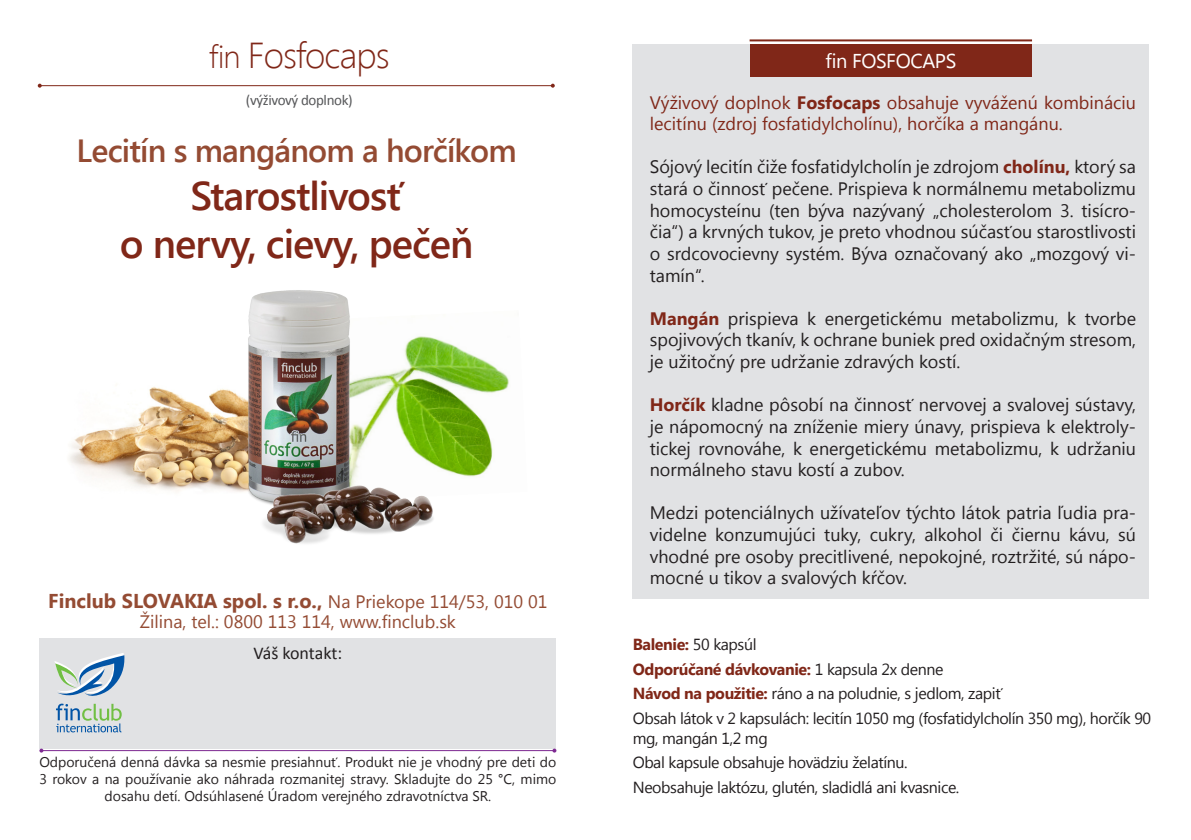
<style>
.page{position:relative;width:1191px;height:840px;background:#fff}
.page>*{position:absolute;margin:0;border:0;box-sizing:border-box;transform-origin:0 0}
.t1{font:600 40px "Segoe UI";letter-spacing:-.025em;color:#802718}
.t2{font:300 36px "Segoe UI";letter-spacing:-.025em;color:#802718}
.t3{font:600 32px "Segoe UI";letter-spacing:-.025em;color:#944b33}
.t4{font:700 20px "Segoe UI";color:#944b33}
.t5{font:20px "Segoe UI";letter-spacing:-.02em;color:#fff}
.t6{font:18px/21.6px "Segoe UI";color:#231f20;text-align:justify}
.t7{font:18px/21.6px "Segoe UI";color:#802718}
.t8{font:18px "Segoe UI";color:#944b33}
.Normální{font:18px "Calibri";letter-spacing:-.005em;color:#231f20}
.t9{font:16px/19.2px "Segoe UI";letter-spacing:-.025em;color:#231f20}
.t10{font:700 16px "Segoe UI";letter-spacing:-.025em;color:#802718}
.t11{font:15px "Calibri";letter-spacing:-.025em;color:#57585a}
.t12{font:14px/16.8px "Segoe UI";color:#231f20;text-align:center}
.s1{font-size:32px}
.s2{font-weight:400;font-size:18px}
.s3{font-weight:700}
.s4{font-weight:700;color:#802718}
.s5{font-weight:400;color:#231f20}
</style>
<div class="page">
<img style="left:366px;top:336px;width:143px;height:141px">
<img style="left:69px;top:387px;width:141px;height:105px">
<img style="left:210px;top:290px;width:156px;height:209px">
<div style="left:633px;top:44px;width:515px;height:555px;background:#e1e2e4"></div>
<div style="left:750px;top:44px;width:281px;height:33px;background:#802718"></div>
<hr style="left:749px;top:39px;width:283px;height:2px;background:#802718">
<hr style="left:40px;top:85px;width:513px;height:1px;background:#802718">
<svg style="left:38px;top:84px;width:4px;height:4px"></svg>
<svg style="left:551px;top:84px;width:4px;height:4px"></svg>
<img style="left:256px;top:437px;width:204px;height:107px">
<div style="left:40px;top:637px;width:516px;height:111px;background:#e1e2e4"></div>
<hr style="left:41px;top:749px;width:513px;height:1px;background:#7d2991">
<svg style="left:39px;top:748px;width:4px;height:4px"></svg>
<svg style="left:552px;top:748px;width:4px;height:4px"></svg>
<svg style="left:54px;top:653px;width:71px;height:79px"></svg>
<p class="t2" style="left:209px;top:31px;width:182px"><span class="s1">fin</span> Fosfocaps</p>
<p class="t5" style="left:825px;top:47px;width:132px">fin FOSFOCAPS</p>
<p class="t11" style="left:246px;top:91px;width:108px">(výživový doplnok)</p>
<p class="t3" style="left:77px;top:128px;width:441px">Lecitín s mangánom a horčíkom</p>
<p class="t1" style="left:190px;top:168px;width:214px">Starostlivosť</p>
<p class="t1" style="left:120px;top:216px;width:355px">o nervy, cievy, pečeň</p>
<p class="t4" style="left:48px;top:586px;width:501px">Finclub SLOVAKIA spol. s r.o., <span class="s2">Na Priekope 114/53, 010 01</span></p>
<p class="t8" style="left:140px;top:608px;width:317px">Žilina, tel.: 0800 113 114, www.finclub.sk</p>
<p class="Normální" style="left:253px;top:641px;width:90px">Váš kontakt:</p>
<p class="t12" style="left:39px;top:752px;width:518px">Odporučená denná dávka sa nesmie presiahnuť. Produkt nie je vhodný pre deti do<br>3 rokov a na používanie ako náhrada rozmanitej stravy. Skladujte do 25 °C, mimo dosahu detí. Odsúhlasené Úradom verejného zdravotníctva SR.</p>
<p class="t7" style="left:650px;top:91px;width:488px">Výživový doplnok <span class="s3">Fosfocaps</span> obsahuje vyváženú kombináciu lecitínu (zdroj fosfatidylcholínu), horčíka a mangánu.</p>
<p class="t6" style="left:650px;top:155px;width:488px">Sójový lecitín čiže fosfatidylcholín je zdrojom <span class="s4">cholínu,</span> ktorý sa stará o činnosť pečene. Prispieva k normálnemu metabolizmu homocysteínu (ten býva nazývaný „cholesterolom 3. tisícro&shy;čia“) a krvných tukov, je preto vhodnou súčasťou starostlivosti o srdcovocievny systém. Býva označovaný ako „mozgový vi&shy;tamín“.</p>
<p class="t6" style="left:650px;top:307px;width:488px"><span class="s4">Mangán</span> prispieva k energetickému metabolizmu, k tvorbe spojivových tkanív, k ochrane buniek pred oxidačným stresom, je užitočný pre udržanie zdravých kostí.</p>
<p class="t6" style="left:650px;top:393px;width:488px"><span class="s4">Horčík</span> kladne pôsobí na činnosť nervovej a svalovej sústavy, je nápomocný na zníženie miery únavy, prispieva k elektroly&shy;tickej rovnováhe, k energetickému metabolizmu, k udržaniu normálneho stavu kostí a zubov.</p>
<p class="t6" style="left:650px;top:501px;width:488px">Medzi potenciálnych užívateľov týchto látok patria ľudia pra&shy;videlne konzumujúci tuky, cukry, alkohol či čiernu kávu, sú vhodné pre osoby precitlivené, nepokojné, roztržité, sú nápo&shy;mocné u tikov a svalových kŕčov.</p>
<p class="t10" style="left:633px;top:632px;width:125px">Balenie: <span class="s5">50 kapsúl</span></p>
<p class="t10" style="left:633px;top:657px;width:312px">Odporúčané dávkovanie: <span class="s5">1 kapsula 2x denne</span></p>
<p class="t9" style="left:633px;top:683px;width:371px"><span class="s4">Návod na použitie:</span> ráno a na poludnie, s jedlom, zapiť</p>
<p class="t9" style="left:633px;top:708px;width:520px">Obsah látok v 2 kapsulách: lecitín 1050 mg (fosfatidylcholín 350 mg), horčík 90 mg, mangán 1,2 mg</p>
<p class="t9" style="left:633px;top:752px;width:276px">Obal kapsule obsahuje hovädziu želatínu.</p>
<p class="t9" style="left:633px;top:777px;width:328px">Neobsahuje laktózu, glutén, sladidlá ani kvasnice.</p>
</div>
